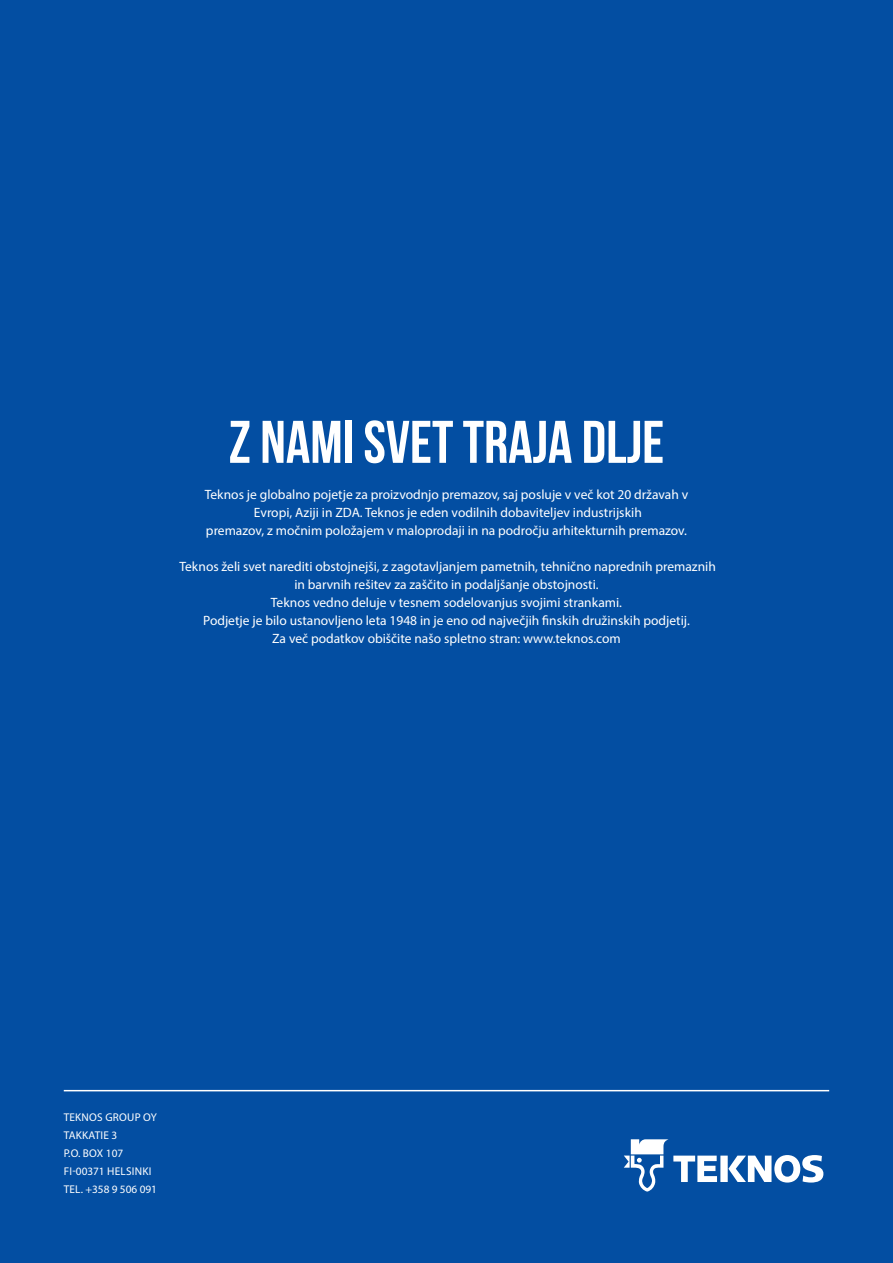
<style>
.page{position:relative;width:893px;height:1263px;background:#034ea2}
.page>*{position:absolute;margin:0;border:0;box-sizing:border-box;transform-origin:0 0}
.t1{font:700 60px "Bebas Neue";color:#fff}
.t2{font:13.5px/18px "Myriad Pro";color:#fff;text-align:center}
.t3{font:11.25px/18px "Myriad Pro";letter-spacing:.02em;color:#fff}
</style>
<div class="page">
<hr style="left:64px;top:1090px;width:765px;height:1px;background:#fff">
<svg style="left:624px;top:1139px;width:199px;height:52px"></svg>
<h1 class="t1" style="left:229px;top:409px;width:437px">Z NAMI SVET TRAJA DLJE</h1>
<p class="t2" style="left:205px;top:485px;width:485px">Teknos je globalno pojetje za proizvodnjo premazov, saj posluje v več kot 20 državah v<br>Evropi, Aziji in ZDA. Teknos je eden vodilnih dobaviteljev industrijskih<br>premazov, z močnim položajem v maloprodaji in na področju arhitekturnih premazov.</p>
<p class="t2" style="left:179px;top:557px;width:538px">Teknos želi svet narediti obstojnejši, z zagotavljanjem pametnih, tehnično naprednih premaznih in barvnih rešitev za zaščito in podaljšanje obstojnosti.<br>Teknos vedno deluje v tesnem sodelovanjus svojimi strankami.<br>Podjetje je bilo ustanovljeno leta 1948 in je eno od največjih finskih družinskih podjetij.<br>Za več podatkov obiščite našo spletno stran: www.teknos.com</p>
<p class="t3" style="left:64px;top:1108px;width:95px">TEKNOS GROUP OY<br>TAKKATIE 3<br>P.O. BOX 107<br>FI-00371 HELSINKI<br>TEL. +358 9 506 091</p>
</div>
